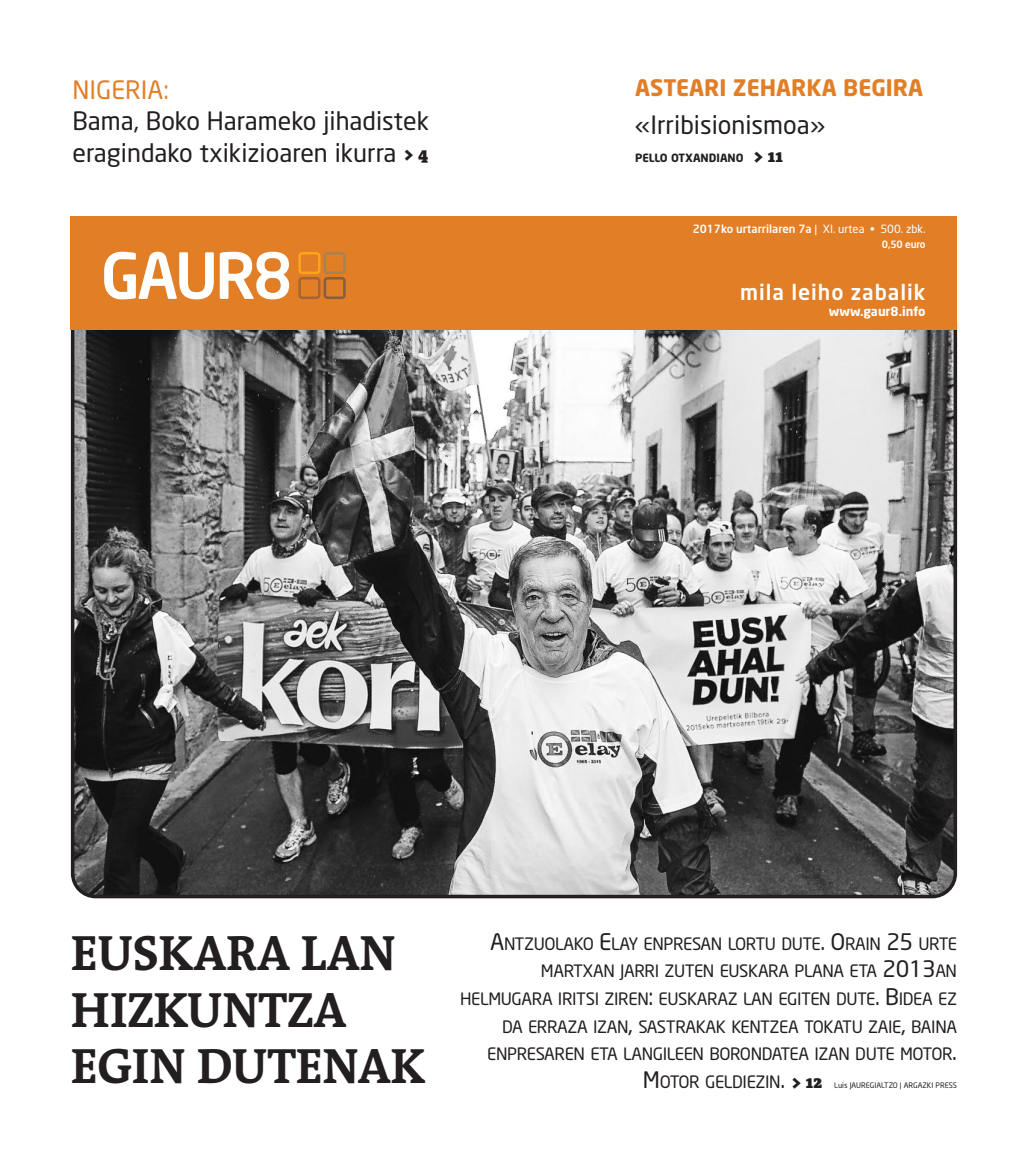
<style>
.page{position:relative;width:1028px;height:1170px;background:#fff}
.page>*{position:absolute;margin:0;border:0;box-sizing:border-box;transform-origin:0 0}
.t1{font:700 50px/56.8px "The Antiqua B7";letter-spacing:-.015em;color:#231f20}
.t2{font:25px/31.2px "Neo Sans";color:#231f20}
.t3{font:25px "Neo Sans";color:#e17e26}
.t4{font:700 22.5px "Neo Sans";color:#e17e26}
.t5{font:500 21.25px "Neo Sans";letter-spacing:.045em;color:#fff}
.t6{font:16.88px "Neo Sans";letter-spacing:-.025em;color:#231f20}
.t7{font:700 12.5px "Neo Sans";color:#fff}
.t8{font:500 11.25px "Neo Sans";color:#fff}
.t9{font:700 11.25px "Neo Sans";color:#231f20}
.t10{font:500 10px "Neo Sans";letter-spacing:-.02em;color:#fff}
.t11{font:7.5px "Neo Sans";color:#231f20}
.s1{font-family:"The Antiqua B9";font-weight:900;font-size:17.5px}
.s2{font-weight:400}
.s3{font-size:22.5px}
</style>
<div class="page">
<svg style="left:71px;top:329px;width:886px;height:569px;background:#818080"></svg>
<div style="left:71px;top:216px;width:886px;height:113px;background:#e17e26"></div>
<svg style="left:104px;top:252px;width:110px;height:47px"></svg>
<svg style="left:220px;top:252px;width:69px;height:47px"></svg>
<div style="left:123px;top:274px;width:13px;height:7px;background:#fff"></div>
<div style="left:298px;top:277px;width:22px;height:22px;border:3px solid #a76433;border-radius:3px"></div>
<div style="left:298px;top:252px;width:22px;height:22px;border:3px solid #f9a51b;border-radius:3px"></div>
<div style="left:323px;top:277px;width:23px;height:22px;border:3px solid #816043;border-radius:3px"></div>
<div style="left:323px;top:252px;width:23px;height:22px;border:3px solid #a68351;border-radius:3px"></div>
<h2 class="t3" style="left:72px;top:80px;width:98px">NIGERIA:</h2>
<h2 class="t2" style="left:72px;top:108px;width:358px">Bama, Boko Harameko jihadistek eragindako txikizioaren ikurra <span class="s1">&gt; 4</span></h2>
<h3 class="t4" style="left:635px;top:78px;width:290px">ASTEARI ZEHARKA BEGIRA</h3>
<h2 class="t2" style="left:635px;top:112px;width:192px">«Irribisionismoa»</h2>
<p class="t9" style="left:635px;top:153px;width:149px">PELLO OTXANDIANO <span class="s1">&gt; 11</span></p>
<p class="t8" style="left:692px;top:224px;width:234px">2017ko urtarrilaren 7a <span class="s2">| XI. urtea • 500. zbk.</span></p>
<p class="t10" style="left:882px;top:240px;width:45px">0,50 euro</p>
<p class="t5" style="left:740px;top:284px;width:187px">mila leiho zabalik</p>
<p class="t7" style="left:829px;top:307px;width:98px">www.gaur8.info</p>
<h1 class="t1" style="left:71px;top:930px;width:356px">EUSKARA LAN<br>HIZKUNTZA<br>EGIN DUTENAK</h1>
<p class="t6" style="left:490px;top:937px;width:468px"><span class="s3">A</span>NTZUOLAKO <span class="s3">E</span>LAY ENPRESAN LORTU DUTE<span class="s3">. O</span>RAIN <span class="s3">25</span> URTE</p>
<p class="t6" style="left:541px;top:964px;width:417px">MARTXAN JARRI ZUTEN EUSKARA PLANA ETA <span class="s3">2013</span>AN</p>
<p class="t6" style="left:460px;top:992px;width:498px">HELMUGARA IRITSI ZIREN<span class="s3">:</span> EUSKARAZ LAN EGITEN DUTE<span class="s3">. B</span>IDEA EZ</p>
<p class="t6" style="left:502px;top:1019px;width:456px">DA ERRAZA IZAN<span class="s3">,</span> SASTRAKAK KENTZEA TOKATU ZAIE<span class="s3">,</span> BAINA</p>
<p class="t6" style="left:487px;top:1047px;width:471px">ENPRESAREN ETA LANGILEEN BORONDATEA IZAN DUTE MOTOR<span class="s3">.</span></p>
<p class="t6" style="left:643px;top:1074px;width:180px"><span class="s3">M</span>OTOR GELDIEZIN<span class="s3">.</span> <span class="s1">&gt; 12</span></p>
<p class="t11" style="left:834px;top:1081px;width:124px">Luis JAUREGIALTZO | ARGAZKI PRESS</p>
</div>
